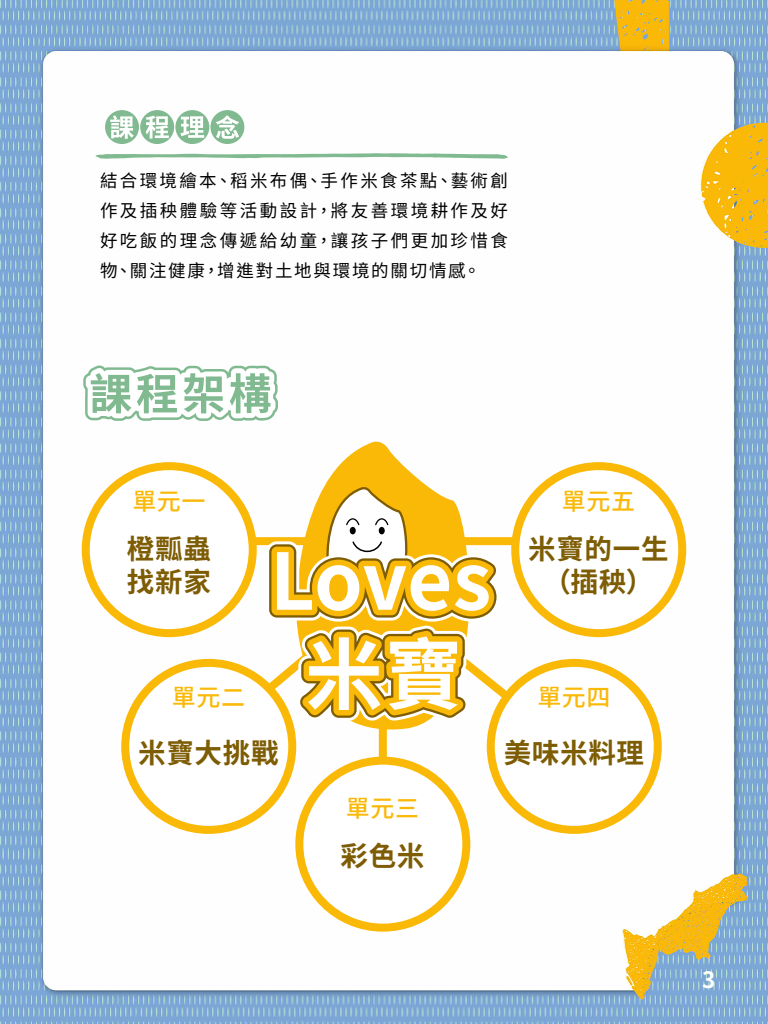
<style>
.page{position:relative;width:768px;height:1024px;background:#fff}
.page>*{position:absolute;margin:0;border:0;box-sizing:border-box;transform-origin:0 0}
.t1{font:700 27.5px/33px "Source Han Sans TC";letter-spacing:.025em;color:#7d5c04}
.t2{font:500 24px "Source Han Sans TC";letter-spacing:.025em;color:#fab807}
.t3{font:700 22.5px "Source Han Sans TW";color:#fff}
.t4{font:17.5px/30px "Source Han Sans TW";letter-spacing:.14em;color:#000;text-align:justify}
</style>
<div class="page">
<img style="left:0;top:0;width:768px;height:1024px">
<svg style="left:95px;top:153px;width:413px;height:6px"></svg>
<div style="left:105px;top:110px;width:34px;height:34px;background:#81ba90;border-radius:50%"></div>
<div style="left:140px;top:110px;width:34px;height:34px;background:#81ba90;border-radius:50%"></div>
<div style="left:175px;top:110px;width:34px;height:34px;background:#81ba90;border-radius:50%"></div>
<div style="left:210px;top:110px;width:34px;height:34px;background:#81ba90;border-radius:50%"></div>
<svg style="left:110px;top:115px;width:24px;height:24px"></svg>
<svg style="left:146px;top:116px;width:23px;height:23px"></svg>
<svg style="left:181px;top:116px;width:23px;height:22px"></svg>
<svg style="left:216px;top:115px;width:23px;height:24px"></svg>
<div style="left:176px;top:537px;width:428px;height:8px;background:#fab807"></div>
<svg style="left:218px;top:585px;width:332px;height:145px"></svg>
<div style="left:379px;top:646px;width:8px;height:134px;background:#fab807"></div>
<svg style="left:295px;top:439px;width:201px;height:300px"></svg>
<div style="left:86px;top:466px;width:167px;height:167px;background:#fff;border-radius:50%"></div>
<div style="left:82px;top:462px;width:175px;height:175px;border:8px solid #fab807;border-radius:50%"></div>
<div style="left:125px;top:663px;width:167px;height:167px;background:#fff;border-radius:50%"></div>
<div style="left:121px;top:659px;width:175px;height:175px;border:8px solid #fab807;border-radius:50%"></div>
<div style="left:299px;top:761px;width:167px;height:167px;background:#fff;border-radius:50%"></div>
<div style="left:295px;top:757px;width:175px;height:175px;border:8px solid #fab807;border-radius:50%"></div>
<div style="left:491px;top:663px;width:167px;height:167px;background:#fff;border-radius:50%"></div>
<div style="left:487px;top:659px;width:175px;height:175px;border:8px solid #fab807;border-radius:50%"></div>
<div style="left:515px;top:466px;width:167px;height:167px;background:#fff;border-radius:50%"></div>
<div style="left:511px;top:462px;width:175px;height:175px;border:8px solid #fab807;border-radius:50%"></div>
<svg style="left:266px;top:485px;width:234px;height:236px"></svg>
<svg style="left:83px;top:366px;width:195px;height:55px"></svg>
<p class="t4" style="left:100px;top:166px;width:410px">結合環境繪本、稻米布偶、手作米食茶點、藝術創作及插秧體驗等活動設計，將友善環境耕作及好好吃飯的理念傳遞給幼童，讓孩子們更加珍惜食物、關注健康，增進對土地與環境的關切情感。</p>
<h2 class="t2" style="left:132px;top:488px;width:75px">單元一</h2>
<h2 class="t2" style="left:562px;top:488px;width:75px">單元五</h2>
<h1 class="t1" style="left:127px;top:533px;width:85px">橙瓢蟲找新家</h1>
<h1 class="t1" style="left:528px;top:533px;width:142px;text-align:center">米寶的一生（插秧）</h1>
<h2 class="t2" style="left:172px;top:684px;width:75px">單元二</h2>
<h2 class="t2" style="left:537px;top:684px;width:75px">單元四</h2>
<h1 class="t1" style="left:138px;top:737px;width:142px">米寶大挑戰</h1>
<h1 class="t1" style="left:504px;top:737px;width:142px">美味米料理</h1>
<h2 class="t2" style="left:346px;top:795px;width:75px">單元三</h2>
<h1 class="t1" style="left:341px;top:840px;width:85px">彩色米</h1>
<p class="t3" style="left:702px;top:967px;width:15px">3</p>
</div>
